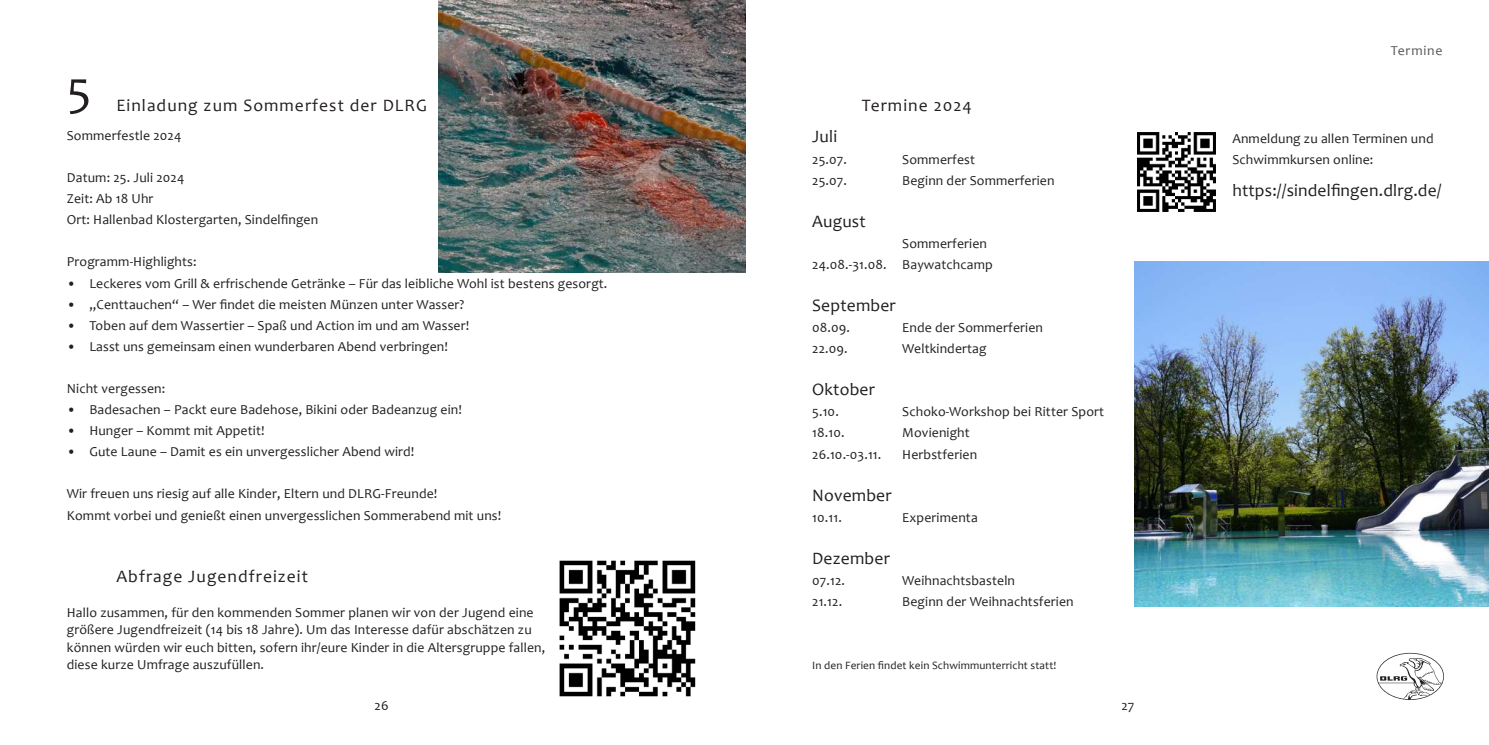
<style>
.page{position:relative;width:1489px;height:745px;background:#fff}
.page>*{position:absolute;margin:0;border:0;box-sizing:border-box;transform-origin:0 0}
.t1{font:50px "Candara";color:#231f20}
.t2{font:17.5px "Candara";letter-spacing:.01em;color:#231f20}
.t3{font:17.5px "Candara";letter-spacing:.06em;color:#231f20}
.t4{font:13.75px/21px "Candara";letter-spacing:.01em;color:#231f20}
.t5{font:13.75px "Candara";letter-spacing:.06em;color:#57585a}
.t6{font:11.25px "Candara";letter-spacing:.01em;color:#231f20}
</style>
<div class="page">
<svg style="left:1376px;top:652px;width:67px;height:47px"></svg>
<img style="left:1137px;top:132px;width:79px;height:80px">
<img style="left:1134px;top:261px;width:354px;height:345px">
<img style="left:559px;top:560px;width:137px;height:137px">
<img style="left:438px;top:0;width:307px;height:272px">
<h1 class="t1" style="left:67px;top:65px;width:26px">5</h1>
<p class="t3" style="left:116px;top:97px;width:312px">Einladung zum Sommerfest der DLRG</p>
<p class="t4" style="left:67px;top:126px;width:116px">Sommerfestle 2024</p>
<p class="t4" style="left:67px;top:168px;width:253px">Datum: 25. Juli 2024<br>Zeit: Ab 18 Uhr<br>Ort: Hallenbad Klostergarten, Sindel昀椀ngen</p>
<p class="t4" style="left:67px;top:252px;width:131px">Programm-Highlights:</p>
<p class="t4" style="left:67px;top:273px;width:542px">• Leckeres vom Grill &amp; erfrischende Getränke – Für das leibliche Wohl ist bestens gesorgt.</p>
<p class="t4" style="left:67px;top:294px;width:399px">• „Centtauchen“ – Wer 昀椀ndet die meisten Münzen unter Wasser?</p>
<p class="t4" style="left:67px;top:315px;width:404px">• Toben auf dem Wassertier – Spaß und Action im und am Wasser!</p>
<p class="t4" style="left:67px;top:336px;width:383px">• Lasst uns gemeinsam einen wunderbaren Abend verbringen!</p>
<p class="t4" style="left:67px;top:378px;width:100px">Nicht vergessen:</p>
<p class="t4" style="left:67px;top:399px;width:396px">• Badesachen – Packt eure Badehose, Bikini oder Badeanzug ein!</p>
<p class="t4" style="left:67px;top:420px;width:199px">• Hunger – Kommt mit Appetit!</p>
<p class="t4" style="left:67px;top:441px;width:349px">• Gute Laune – Damit es ein unvergesslicher Abend wird!</p>
<p class="t4" style="left:67px;top:483px;width:436px;line-height:21.5px">Wir freuen uns riesig auf alle Kinder, Eltern und DLRG-Freunde!<br>Kommt vorbei und genießt einen unvergesslichen Sommerabend mit uns!</p>
<p class="t3" style="left:116px;top:567px;width:193px">Abfrage Jugendfreizeit</p>
<p class="t4" style="left:67px;top:603px;width:480px;line-height:17.5px">Hallo zusammen, für den kommenden Sommer planen wir von der Jugend eine größere Jugendfreizeit (14 bis 18 Jahre). Um das Interesse dafür abschätzen zu können würden wir euch bitten, sofern ihr/eure Kinder in die Altersgruppe fallen, diese kurze Umfrage auszufüllen.</p>
<p class="t4" style="left:374px;top:695px;width:16px">26</p>
<p class="t3" style="left:861px;top:97px;width:112px">Termine 2024</p>
<p class="t2" style="left:812px;top:128px;width:26px">Juli</p>
<p class="t4" style="left:812px;top:149px;width:36px">25.07.</p>
<p class="t4" style="left:902px;top:149px;width:74px">Sommerfest</p>
<p class="t4" style="left:812px;top:170px;width:36px">25.07.</p>
<p class="t4" style="left:902px;top:170px;width:154px">Beginn der Sommerferien</p>
<p class="t2" style="left:812px;top:212px;width:55px">August</p>
<p class="t4" style="left:812px;top:233px;width:182px;text-indent:90px">Sommerferien<br>24.08.-31.08. Baywatchcamp</p>
<p class="t2" style="left:812px;top:296px;width:85px">September</p>
<p class="t4" style="left:812px;top:317px;width:39px">08.09.</p>
<p class="t4" style="left:902px;top:317px;width:142px">Ende der Sommerferien</p>
<p class="t4" style="left:812px;top:338px;width:37px">22.09.</p>
<p class="t4" style="left:902px;top:338px;width:86px">Weltkindertag</p>
<p class="t2" style="left:812px;top:381px;width:64px">Oktober</p>
<p class="t4" style="left:812px;top:402px;width:28px">5.10.</p>
<p class="t4" style="left:902px;top:402px;width:203px">Schoko-Workshop bei Ritter Sport</p>
<p class="t4" style="left:812px;top:423px;width:34px">18.10.</p>
<p class="t4" style="left:902px;top:423px;width:69px">Movienight</p>
<p class="t4" style="left:812px;top:444px;width:71px">26.10.-03.11.</p>
<p class="t4" style="left:902px;top:444px;width:76px">Herbstferien</p>
<p class="t2" style="left:812px;top:486px;width:81px">November</p>
<p class="t4" style="left:812px;top:506px;width:31px">10.11.</p>
<p class="t4" style="left:902px;top:506px;width:77px">Experimenta</p>
<p class="t2" style="left:812px;top:549px;width:79px">Dezember</p>
<p class="t4" style="left:812px;top:570px;width:34px">07.12.</p>
<p class="t4" style="left:902px;top:570px;width:114px">Weihnachtsbasteln</p>
<p class="t4" style="left:812px;top:591px;width:31px">21.12.</p>
<p class="t4" style="left:902px;top:591px;width:173px">Beginn der Weihnachtsferien</p>
<p class="t6" style="left:812px;top:658px;width:246px">In den Ferien 昀椀ndet kein Schwimmunterricht statt!</p>
<p class="t4" style="left:1121px;top:695px;width:14px">27</p>
<p class="t5" style="left:1390px;top:44px;width:53px">Termine</p>
<p class="t4" style="left:1232px;top:128px;width:203px">Anmeldung zu allen Terminen und<br>Schwimmkursen online:</p>
<p class="t2" style="left:1232px;top:179px;width:211px">https://sindel昀椀ngen.dlrg.de/</p>
</div>
